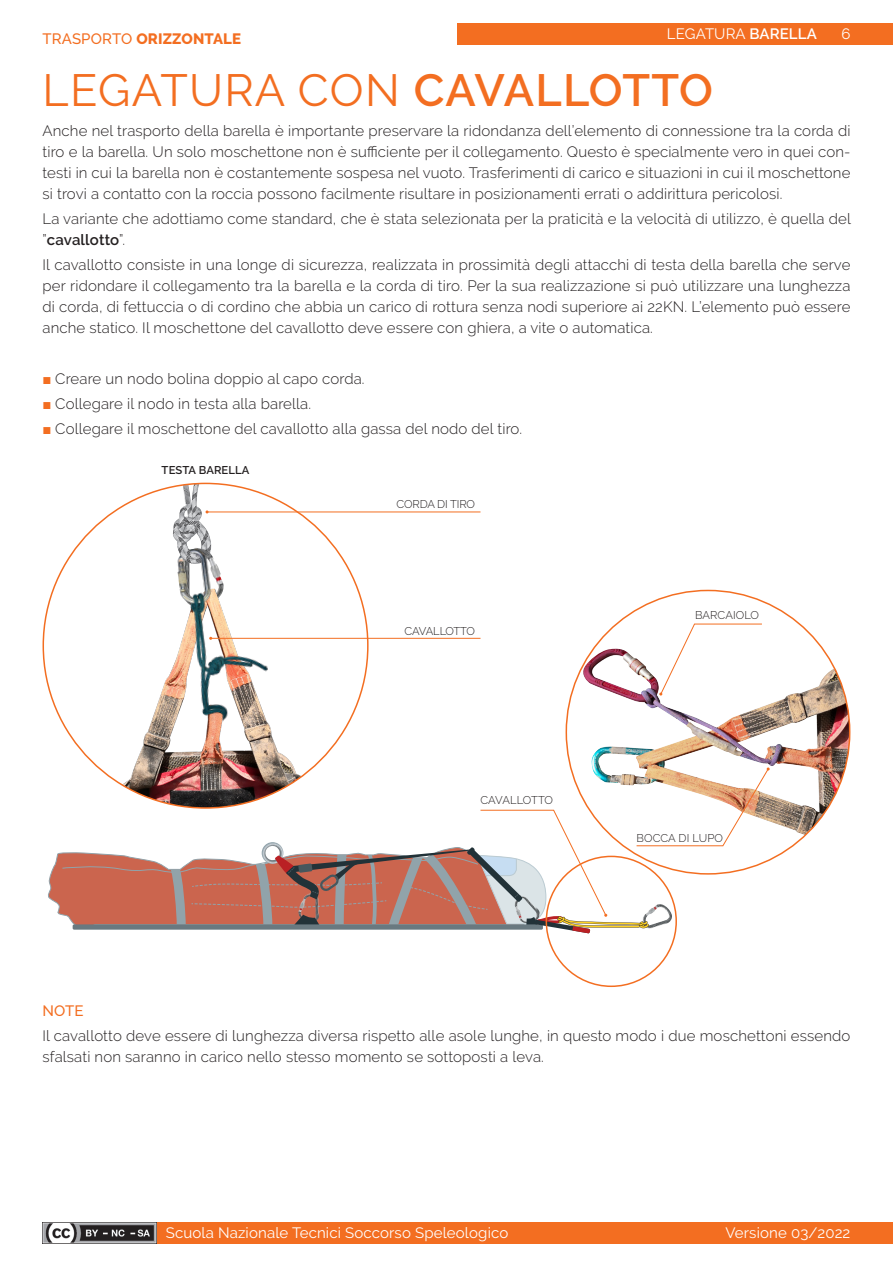
<style>
.page{position:relative;width:893px;height:1263px;background:#fff}
.page>*{position:absolute;margin:0;border:0;box-sizing:border-box;transform-origin:0 0}
.TITOLO_30pt{font:45px "Raleway";letter-spacing:.03em;color:#f36e21}
.Testo{font:300 15px/21px "Raleway";letter-spacing:.01em;color:#231f20;text-align:justify}
.PAGINA_MASTRO_-_Tito{font:15px "Raleway";letter-spacing:.01em;color:#fff}
.MEDIUM{font:800 15px "Raleway";letter-spacing:.01em;color:#f36e21}
.MEDIUM-2{font:500 15px "Raleway";color:#f36e21}
.Info{font:300 11.25px "Raleway";letter-spacing:-.01em;color:#231f20}
.Info-2{font:300 11.25px "Raleway";letter-spacing:.01em;color:#231f20}
.Info-3{font:600 11.25px "Raleway";letter-spacing:.01em;color:#231f20}
.Info-4{font:300 11.25px "Raleway";letter-spacing:-.045em;color:#231f20}
.s1{font-weight:500}
.s2{font-weight:600}
.s3{font-family:"Arial";font-weight:400;color:#f36e21}
</style>
<div class="page">
<div style="left:457px;top:23px;width:436px;height:21px;background:#f36e21"></div>
<div style="left:43px;top:1222px;width:850px;height:21px;background:#f36e21"></div>
<img style="left:580px;top:649px;width:270px;height:186px">
<svg style="left:659px;top:623px;width:104px;height:72px"></svg>
<svg style="left:48px;top:767px;width:722px;height:166px"></svg>
<img style="left:173px;top:484px;width:38px;height:58px">
<img style="left:76px;top:637px;width:259px;height:171px">
<img style="left:180px;top:484px;width:14px;height:21px">
<img style="left:175px;top:542px;width:100px;height:182px">
<img style="left:177px;top:546px;width:19px;height:18px">
<hr style="left:207px;top:512px;width:273px;height:1px;background:#f36e21">
<hr style="left:211px;top:638px;width:269px;height:1px;background:#f36e21">
<img style="left:43px;top:1222px;width:113px;height:21px">
<p class="MEDIUM" style="left:43px;top:31px;width:200px"><span class="s1">TRASPORTO</span> ORIZZONTALE</p>
<p class="PAGINA_MASTRO_-_Tito" style="left:667px;top:25px;width:151px">LEGATURA <span class="s2">BARELLA</span></p>
<p class="PAGINA_MASTRO_-_Tito" style="left:841px;top:25px;width:11px">6</p>
<p class="TITOLO_30pt" style="left:43px;top:64px;width:672px">LEGATURA CON <span class="s2">CAVALLOTTO</span></p>
<p class="Testo" style="left:43px;top:120px;width:809px">Anche nel trasporto della barella è importante preservare la ridondanza dell’elemento di connessione tra la corda di tiro e la barella. Un solo moschettone non è sufficiente per il collegamento. Questo è specialmente vero in quei con&shy;testi in cui la barella non è costantemente sospesa nel vuoto. Trasferimenti di carico e situazioni in cui il moschettone si trovi a contatto con la roccia possono facilmente risultare in posizionamenti errati o addirittura pericolosi.</p>
<p class="Testo" style="left:43px;top:208px;width:810px">La variante che adottiamo come standard, che è stata selezionata per la praticità e la velocità di utilizzo, è quella del ”<span class="s2">cavallotto</span>”.</p>
<p class="Testo" style="left:43px;top:254px;width:809px">Il cavallotto consiste in una longe di sicurezza, realizzata in prossimità degli attacchi di testa della barella che serve per ridondare il collegamento tra la barella e la corda di tiro. Per la sua realizzazione si può utilizzare una lunghezza di corda, di fettuccia o di cordino che abbia un carico di rottura senza nodi superiore ai 22KN. L’elemento può essere anche statico. Il moschettone del cavallotto deve essere con ghiera, a vite o automatica.</p>
<p class="Testo" style="left:43px;top:368px;width:324px"><span class="s3">■</span> Creare un nodo bolina doppio al capo corda.</p>
<p class="Testo" style="left:43px;top:393px;width:270px"><span class="s3">■</span> Collegare il nodo in testa alla barella.</p>
<p class="Testo" style="left:43px;top:418px;width:481px"><span class="s3">■</span> Collegare il moschettone del cavallotto alla gassa del nodo del tiro.</p>
<p class="Info-3" style="left:162px;top:464px;width:89px">TESTA BARELLA</p>
<p class="Info" style="left:397px;top:497px;width:80px">CORDA DI TIRO</p>
<p class="Info-4" style="left:405px;top:624px;width:72px">CAVALLOTTO</p>
<p class="Info" style="left:480px;top:794px;width:74px">CAVALLOTTO</p>
<p class="Info-2" style="left:695px;top:609px;width:65px">BARCAIOLO</p>
<p class="Info-2" style="left:637px;top:831px;width:88px">BOCCA DI LUPO</p>
<p class="MEDIUM-2" style="left:43px;top:1001px;width:43px">NOTE</p>
<p class="Testo" style="left:43px;top:1025px;width:809px">Il cavallotto deve essere di lunghezza diversa rispetto alle asole lunghe, in questo modo i due moschettoni essendo sfalsati non saranno in carico nello stesso momento se sottoposti a leva.</p>
<p class="PAGINA_MASTRO_-_Tito" style="left:166px;top:1224px;width:344px">Scuola Nazionale Tecnici Soccorso Speleologico</p>
<p class="PAGINA_MASTRO_-_Tito" style="left:725px;top:1224px;width:126px">Versione 03/2022</p>
</div>
